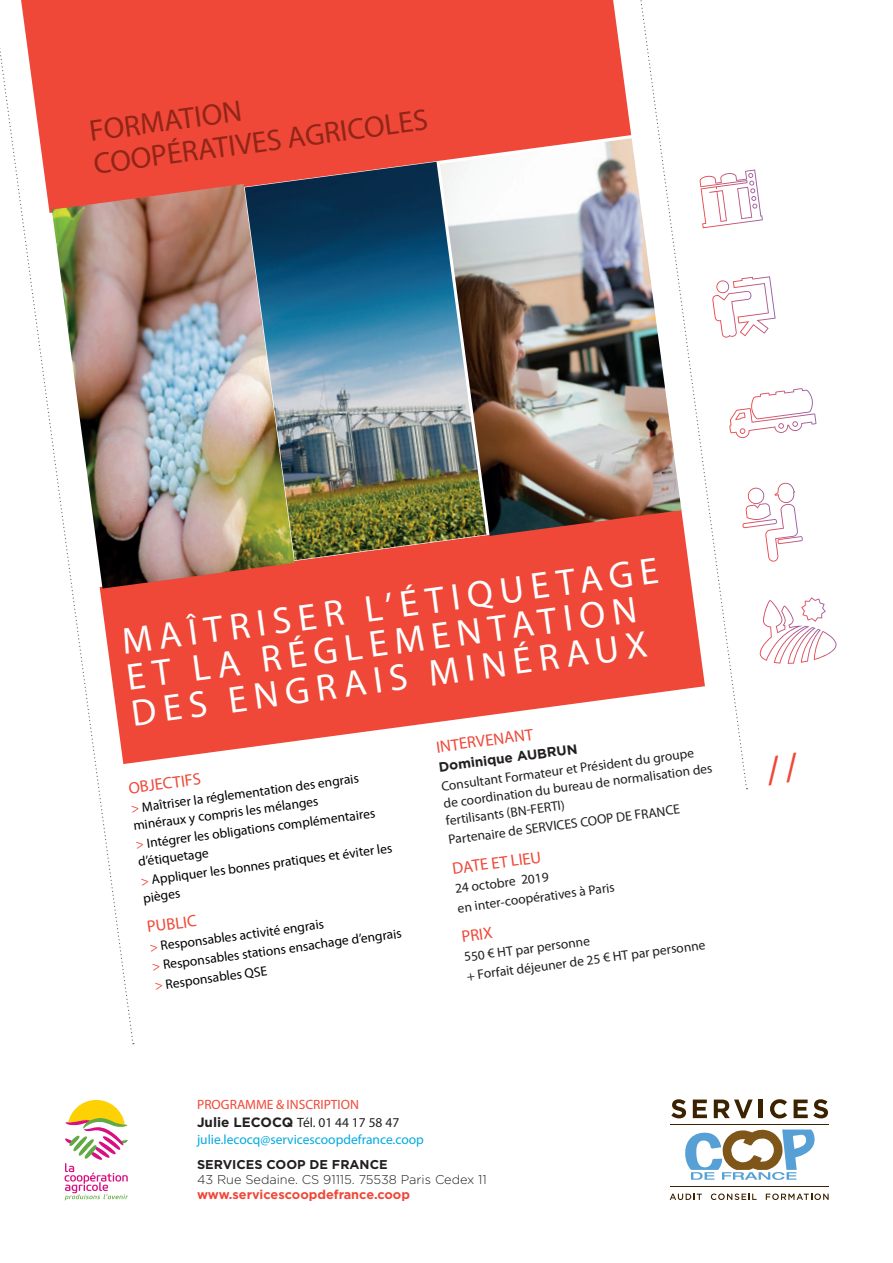
<style>
.page{position:relative;width:893px;height:1263px;background:#fff}
.page>*{position:absolute;margin:0;border:0;box-sizing:border-box;transform-origin:0 0}
.t1{font:37.5px/36px "Myriad Pro";color:#fff}
.t2{font:30px/33.6px "Myriad Pro";color:#902518}
.t3{font:16.5px "Myriad Pro";color:#ef4838}
.t4{font:13.5px/19.2px "Myriad Pro";color:#000}
.t5{font:13.5px/17px "Myriad Pro";color:#231f20}
.t6{font:13.5px/17.2px "Myriad Pro";color:#03aae3}
.t7{font:700 13.5px "Gotham";color:#231f20}
.t8{font:300 12.75px "Gotham";color:#231f20}
.t9{font:700 12.75px "Gotham";color:#ef4838}
.t10{font:700 12.75px "Gotham";color:#231f20}
.s1{color:#ef4838}
.s2{font-family:"Gotham";font-weight:700;color:#231f20}
.s3{color:#231f20}
</style>
<div class="page">
<svg style="left:65px;top:1100px;width:63px;height:100px"></svg>
<svg style="left:670px;top:1193px;width:32px;height:7px"></svg>
<svg style="left:711px;top:1193px;width:46px;height:7px"></svg>
<svg style="left:766px;top:1193px;width:63px;height:7px"></svg>
<svg style="left:685px;top:1129px;width:129px;height:51px"></svg>
<hr style="left:670px;top:1186px;width:159px;height:1px;background:#3b2200">
<hr style="left:670px;top:1124px;width:159px;height:1px;background:#3b2200">
<svg style="left:671px;top:1099px;width:15px;height:19px"></svg>
<svg style="left:693px;top:1099px;width:14px;height:19px"></svg>
<svg style="left:714px;top:1099px;width:39px;height:19px"></svg>
<hr style="left:759px;top:1099px;width:4px;height:19px;background:#3b2200">
<svg style="left:770px;top:1099px;width:17px;height:19px"></svg>
<svg style="left:794px;top:1099px;width:34px;height:19px"></svg>
<div style="left:134px;top:0;width:493px;height:184px;background:#ef4838"></div>
<svg style="left:134px;top:536px;width:493px;height:227px;fill:#ef4838"></svg>
<svg style="left:0;top:0;width:134px;height:1041px"></svg>
<svg style="left:627px;top:0;width:120px;height:786px"></svg>
<svg style="left:700px;top:170px;width:63px;height:58px"></svg>
<svg style="left:712px;top:276px;width:64px;height:62px"></svg>
<svg style="left:729px;top:388px;width:87px;height:50px"></svg>
<svg style="left:759px;top:597px;width:78px;height:67px"></svg>
<svg style="left:742px;top:483px;width:61px;height:79px"></svg>
<img style="left:52px;top:184px;width:242px;height:404px">
<img style="left:245px;top:162px;width:241px;height:398px">
<img style="left:440px;top:138px;width:241px;height:398px">
<h2 class="t2" style="left:87px;top:115px;width:339px;rotate:-8deg">FORMATION<br>COOPÉRATIVES AGRICOLES</h2>
<h1 class="t1" style="left:119px;top:625px;width:543px;rotate:-8deg">MAÎTRISER L’ÉTIQUETAGE<br>ET LA RÉGLEMENTATION<br>DES ENGRAIS MINÉRAUX</h1>
<p class="t3" style="left:127px;top:778px;width:74px;rotate:-8deg">OBJECTIFS</p>
<p class="t4" style="left:130px;top:800px;width:231px;line-height:17.1px;rotate:-8deg"><span class="s1">&gt;</span> Maîtriser la réglementation des engrais minéraux y compris les mélanges</p>
<p class="t4" style="left:135px;top:837px;width:243px;line-height:16.6px;rotate:-8deg"><span class="s1">&gt;</span> Intégrer les obligations complémentaires d’étiquetage</p>
<p class="t4" style="left:140px;top:873px;width:255px;line-height:16.5px;rotate:-8deg"><span class="s1">&gt;</span> Appliquer les bonnes pratiques et éviter les pièges</p>
<p class="t3" style="left:146px;top:917px;width:51px;rotate:-8deg">PUBLIC</p>
<p class="t4" style="left:148px;top:938px;width:253px;rotate:-8deg"><span class="s1">&gt;</span> Responsables activité engrais<br><span class="s1">&gt;</span> Responsables stations ensachage d’engrais <span class="s1">&gt;</span> Responsables QSE</p>
<p class="t3" style="left:435px;top:737px;width:99px;rotate:-8deg">INTERVENANT</p>
<p class="t7" style="left:438px;top:758px;width:141px;rotate:-8deg">Dominique AUBRUN</p>
<p class="t5" style="left:440px;top:779px;width:273px;rotate:-8deg">Consultant Formateur et Président du groupe de coordination du bureau de normalisation des fertilisants (BN-FERTI)</p>
<p class="t5" style="left:447px;top:832px;width:235px;rotate:-8deg">Partenaire de SERVICES COOP DE FRANCE</p>
<p class="t3" style="left:451px;top:859px;width:91px;rotate:-8deg">DATE ET LIEU</p>
<p class="t5" style="left:454px;top:879px;width:160px;line-height:19.6px;rotate:-8deg">24 octobre 2019<br>en inter-coopératives à Paris</p>
<p class="t3" style="left:460px;top:927px;width:33px;rotate:-8deg">PRIX</p>
<p class="t5" style="left:463px;top:947px;width:242px;line-height:19.6px;rotate:-8deg">550 € HT par personne<br>+ Forfait déjeuner de 25 € HT par personne</p>
<p class="t6" style="left:197px;top:1096px;width:228px"><span class="s1">PROGRAMME &amp; INSCRIPTION<br></span><span class="s2">Julie LECOCQ</span> <span class="s3">Tél. 01 44 17 58 47 </span>julie.lecocq@servicescoopdefrance.coop</p>
<p class="t10" style="left:197px;top:1156px;width:192px">SERVICES COOP DE FRANCE</p>
<p class="t8" style="left:197px;top:1173px;width:291px">43 Rue Sedaine. CS 91115. 75538 Paris Cedex 11</p>
<p class="t9" style="left:197px;top:1186px;width:215px">www.servicescoopdefrance.coop</p>
</div>
